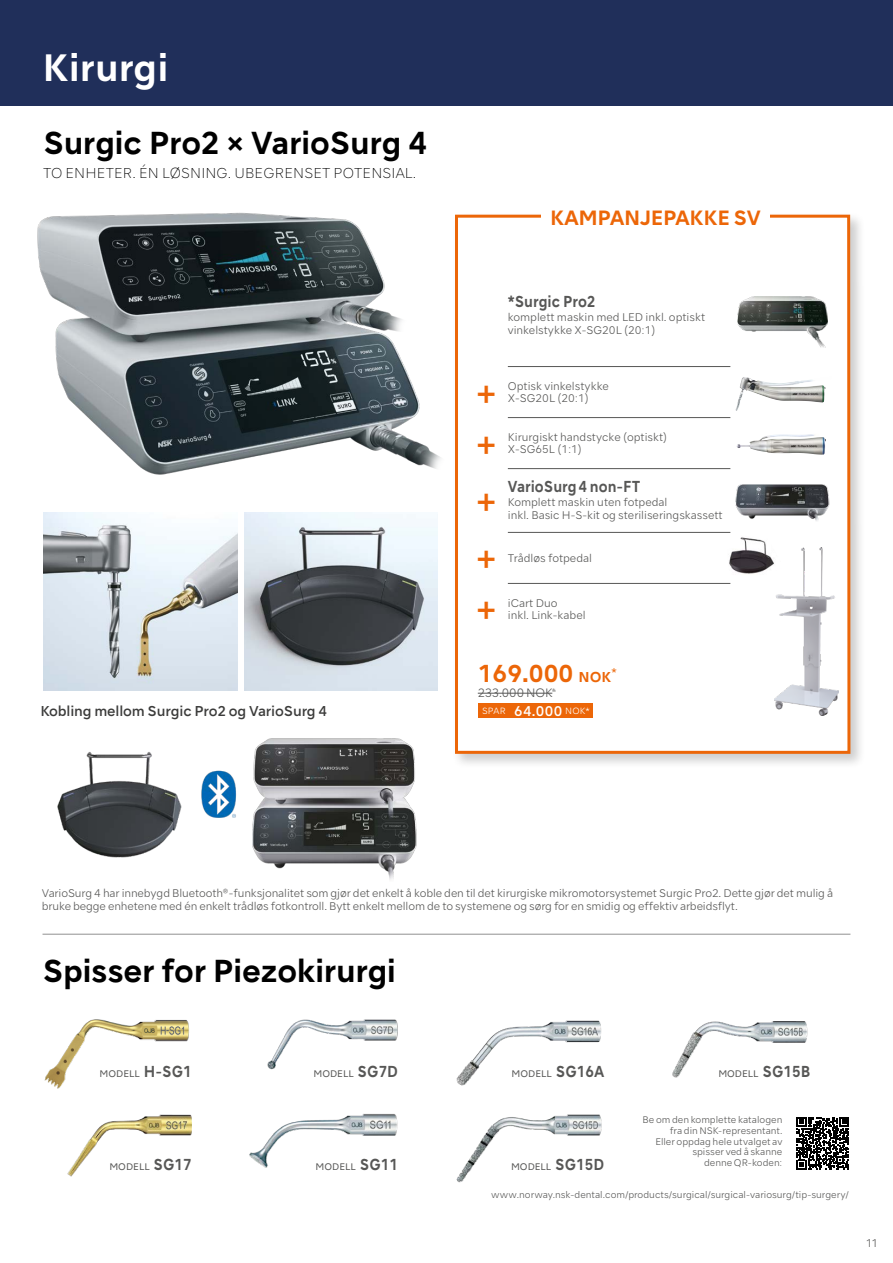
<style>
.page{position:relative;width:893px;height:1263px;background:#fff}
.page>*{position:absolute;margin:0;border:0;box-sizing:border-box;transform-origin:0 0}
.t1{font:700 36px "NSKTSRE";color:#fff}
.t2{font:500 34.5px "NSKTSRE";color:#ec6608}
.t3{font:700 30px "NSKTSRE";letter-spacing:-.015em;color:#000}
.t4{font:700 23.1px "NSKTSRE";color:#ec6608}
.t5{font:700 19.5px "NSKTSRE";letter-spacing:-.02em;color:#ec6608}
.t6{font:700 15px "NSKTSRE";color:#575756;scale:.9 1}
.t7{font:200 13.5px "NSKTSRE";letter-spacing:.01em;color:#000}
.t8{font:500 13.5px "NSKTSRE";letter-spacing:-.01em;color:#3c3c3b}
.t9{font:300 11.55px "NSKTSRE";letter-spacing:-.01em;color:#575756}
.t10{font:300 10.5px/12.6px "NSKTSRE";letter-spacing:-.01em;color:#575756}
.t11{font:300 9px/10.8px "NSKTSRE";color:#575756;text-align:right}
.t12{font:9px "NSKTSRE";color:#575756}
.t13{font:300 8.55px "NSKTSRE";letter-spacing:.025em;color:#fff}
.s1{font-size:13.5px}
.s2{font-weight:500;font-size:13.35px}
.s3{font-weight:700;font-size:15px}
</style>
<div class="page">
<div style="left:0;top:0;width:893px;height:106px;background:#202f5a"></div>
<img style="left:244px;top:512px;width:194px;height:178px">
<img style="left:43px;top:512px;width:194px;height:178px">
<img style="left:57px;top:738px;width:360px;height:142px">
<img style="left:44px;top:1019px;width:145px;height:70px">
<img style="left:249px;top:1114px;width:149px;height:54px">
<img style="left:456px;top:1020px;width:146px;height:66px">
<img style="left:456px;top:1114px;width:146px;height:69px">
<img style="left:672px;top:1021px;width:136px;height:57px">
<img style="left:68px;top:1114px;width:124px;height:62px">
<img style="left:267px;top:1019px;width:131px;height:51px">
<hr style="left:43px;top:934px;width:807px;height:1px;background:#909090">
<div style="left:452px;top:212px;width:414px;height:557px;background:#000;opacity:.2"></div>
<svg style="left:453px;top:213px;width:399px;height:542px"></svg>
<div style="left:541px;top:203px;width:228px;height:28px;background:#fff"></div>
<hr style="left:508px;top:366px;width:222px;height:1px;background:#575756">
<hr style="left:508px;top:417px;width:222px;height:1px;background:#575756">
<hr style="left:508px;top:468px;width:222px;height:1px;background:#575756">
<hr style="left:508px;top:532px;width:222px;height:1px;background:#575756">
<hr style="left:508px;top:583px;width:222px;height:1px;background:#575756">
<div style="left:479px;top:704px;width:114px;height:14px;background:#ec6608"></div>
<hr style="left:478px;top:693px;width:74px;height:1px;background:#575756">
<img style="left:737px;top:297px;width:91px;height:50px">
<img style="left:735px;top:377px;width:89px;height:34px">
<img style="left:737px;top:434px;width:79px;height:14px">
<img style="left:731px;top:479px;width:105px;height:48px">
<img style="left:725px;top:533px;width:59px;height:57px">
<img style="left:774px;top:548px;width:64px;height:168px">
<img style="left:37px;top:212px;width:430px;height:295px">
<svg style="left:797px;top:1117px;width:52px;height:52px"></svg>
<h1 class="t1" style="left:42px;top:43px;width:128px">Kirurgi</h1>
<h3 class="t3" style="left:43px;top:123px;width:386px">Surgic Pro2 × VarioSurg 4</h3>
<p class="t7" style="left:43px;top:164px;width:375px">TO ENHETER. ÉN LØSNING. UBEGRENSET POTENSIAL.</p>
<p class="t8" style="left:40px;top:702px;width:288px">Kobling mellom Surgic Pro2 og VarioSurg 4</p>
<h3 class="t5" style="left:550px;top:204px;width:212px">KAMPANJEPAKKE SV</h3>
<h3 class="t6" style="left:508px;top:291px;width:99px">*Surgic Pro2</h3>
<p class="t10" style="left:508px;top:311px;width:199px">komplett maskin med LED inkl. optiskt vinkelstykke X-SG20L (20:1)</p>
<h2 class="t2" style="left:476px;top:369px;width:23px">+</h2>
<p class="t10" style="left:508px;top:380px;width:102px">Optisk vinkelstykke<br>X-SG20L (20:1)</p>
<h2 class="t2" style="left:476px;top:420px;width:23px">+</h2>
<p class="t10" style="left:508px;top:431px;width:161px">Kirurgiskt handstycke (optiskt)<br>X-SG65L (1:1)</p>
<h2 class="t2" style="left:476px;top:478px;width:23px">+</h2>
<h3 class="t6" style="left:508px;top:476px;width:149px">VarioSurg4 non-FT</h3>
<p class="t10" style="left:508px;top:496px;width:216px">Komplett maskin uten fotpedal<br>inkl. Basic H-S-kit og steriliseringskassett</p>
<h2 class="t2" style="left:476px;top:535px;width:23px">+</h2>
<p class="t10" style="left:508px;top:552px;width:86px">Trådløs fotpedal</p>
<h2 class="t2" style="left:476px;top:586px;width:23px">+</h2>
<p class="t10" style="left:508px;top:596px;width:79px">iCart Duo<br>inkl. Link-kabel</p>
<h3 class="t4" style="left:478px;top:658px;width:141px">169.000 <span class="s1">NOK</span><sup>*</sup></h3>
<p class="t9" style="left:478px;top:685px;width:79px">233.000 NOK<sup>*</sup></p>
<p class="t13" style="left:482px;top:705px;width:109px">SPAR <span class="s2">64.000</span> NOK*</p>
<p class="t10" style="left:42px;top:887px;width:793px">VarioSurg 4 har innebygd Bluetooth®-funksjonalitet som gjør det enkelt å koble den til det kirurgiske mikromotorsystemet Surgic Pro2. Dette gjør det mulig å bruke begge enhetene med én enkelt trådløs fotkontroll. Bytt enkelt mellom de to systemene og sørg for en smidig og effektiv arbeidsflyt.</p>
<h3 class="t3" style="left:43px;top:951px;width:355px">Spisser for Piezokirurgi</h3>
<p class="t12" style="left:100px;top:1067px;width:94px">MODELL <span class="s3">H-SG1</span></p>
<p class="t12" style="left:109px;top:1160px;width:84px">MODELL <span class="s3">SG17</span></p>
<p class="t12" style="left:313px;top:1067px;width:86px">MODELL <span class="s3">SG7D</span></p>
<p class="t12" style="left:316px;top:1160px;width:84px">MODELL <span class="s3">SG11</span></p>
<p class="t12" style="left:512px;top:1067px;width:94px">MODELL <span class="s3">SG16A</span></p>
<p class="t12" style="left:511px;top:1160px;width:95px">MODELL <span class="s3">SG15D</span></p>
<p class="t12" style="left:718px;top:1067px;width:94px">MODELL <span class="s3">SG15B</span></p>
<p class="t11" style="left:642px;top:1114px;width:141px">Be om den komplette katalogen fra din NSK-representant.<br>Eller oppdag hele utvalget av spisser ved å skanne<br>denne QR-koden:</p>
<p class="t11" style="left:491px;top:1189px;width:359px">www.norway.nsk-dental.com/products/surgical/surgical-variosurg/tip-surgery/</p>
<p class="t10" style="left:866px;top:1237px;width:14px">11</p>
</div>
